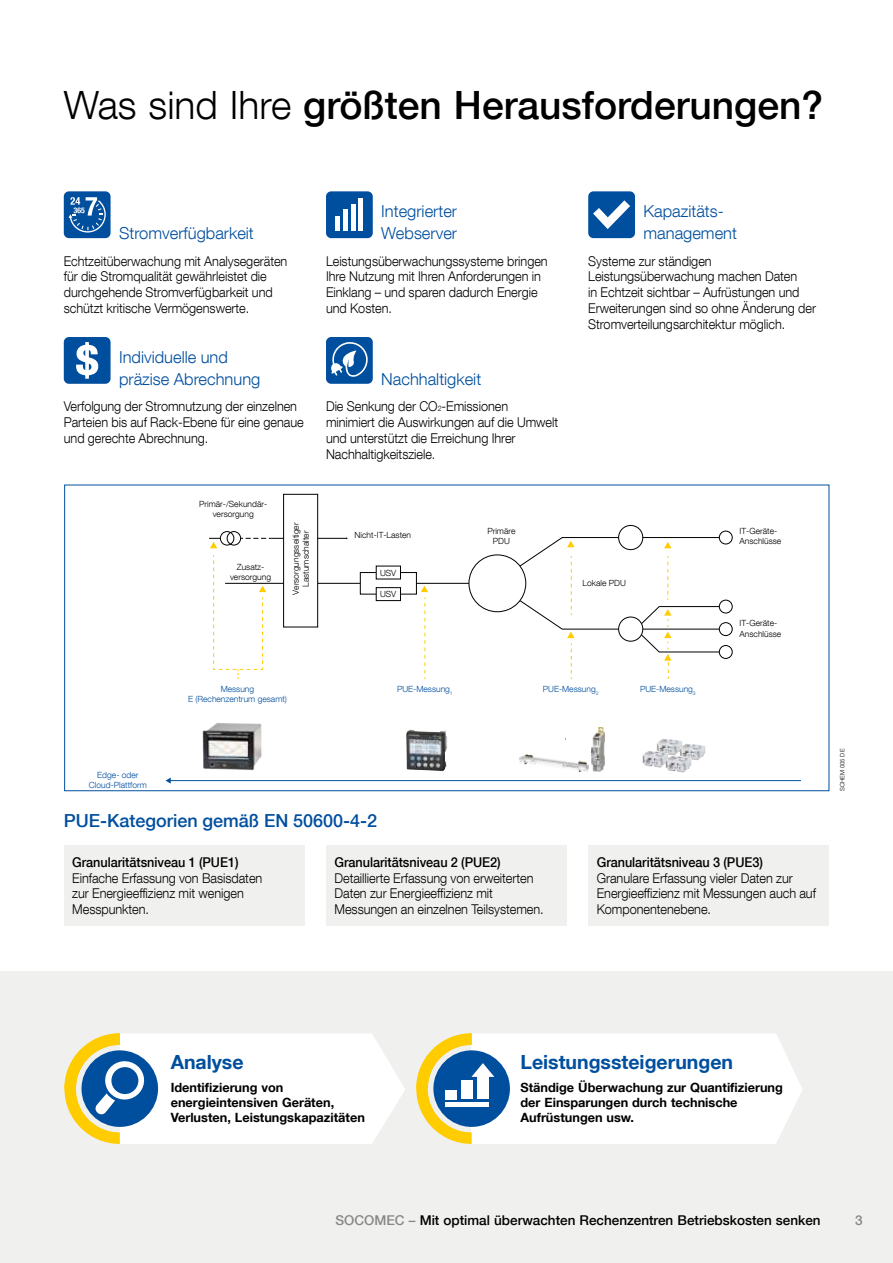
<style>
.page{position:relative;width:893px;height:1263px;background:#fff}
.page>*{position:absolute;margin:0;border:0;box-sizing:border-box;transform-origin:0 0}
.t1{font:500 39px "Helvetica Neue LT Com";color:#000}
.t2{font:700 19.5px "Helvetica Neue LT Com";color:#004f9f}
.t3{font:500 18px "Helvetica Neue LT Com";color:#004f9f}
.t4{font:300 16.5px/21.8px "Helvetica Neue LT Com";color:#004f9f}
.t5{font:300 13.5px/15.8px "Helvetica Neue LT Com";letter-spacing:-.005em;color:#000;scale:.94 1}
.t6{font:500 13.5px "Helvetica Neue LT Com";letter-spacing:-.005em;color:#000;scale:.94 1}
.t7{font:500 13.5px "Helvetica Neue LT Com";letter-spacing:-.005em;color:#000}
.t8{font:500 13.5px "Helvetica Neue LT Com";color:#878787}
.t9{font:700 12.75px/15px "Helvetica Neue LT Com";color:#000}
.t10{font:300 8.55px/10.2px "Helvetica Neue LT Com";color:#000;text-align:center}
.t11{font:300 8.55px/10.2px "Helvetica Neue LT Com";color:#004f9f;text-align:center}
.t12{font:300 6px "Helvetica Neue LT Com";color:#000}
.s1{font-weight:300}
.s2{font-size:7.5px}
.s3{color:#878787}
</style>
<div class="page">
<div style="left:0;top:972px;width:893px;height:291px;background:#f0f0ef"></div>
<div style="left:588px;top:191px;width:47px;height:47px;background:#004f9f;border-radius:5px"></div>
<svg style="left:593px;top:200px;width:37px;height:29px"></svg>
<div style="left:326px;top:191px;width:47px;height:47px;background:#004f9f;border-radius:5px"></div>
<div style="left:335px;top:216px;width:5px;height:15px;background:#fff"></div>
<div style="left:343px;top:210px;width:5px;height:21px;background:#fff"></div>
<div style="left:351px;top:204px;width:5px;height:27px;background:#fff"></div>
<div style="left:358px;top:199px;width:5px;height:32px;background:#fff"></div>
<div style="left:326px;top:337px;width:47px;height:47px;background:#004f9f;border-radius:5px"></div>
<svg style="left:331px;top:342px;width:37px;height:35px"></svg>
<div style="left:64px;top:337px;width:47px;height:47px;background:#004f9f;border-radius:5px"></div>
<svg style="left:76px;top:342px;width:23px;height:37px"></svg>
<div style="left:64px;top:191px;width:47px;height:47px;background:#004f9f;border-radius:5px"></div>
<svg style="left:69px;top:197px;width:37px;height:36px"></svg>
<img style="left:656px;top:739px;width:26px;height:16px">
<img style="left:680px;top:743px;width:26px;height:17px">
<div style="left:283px;top:494px;width:35px;height:133px;border:1px solid #000"></div>
<div style="left:220px;top:531px;width:14px;height:14px;border:1px solid #000;border-radius:50%"></div>
<div style="left:227px;top:531px;width:14px;height:14px;border:1px solid #000;border-radius:50%"></div>
<svg style="left:318px;top:537px;width:30px;height:2px"></svg>
<svg style="left:209px;top:538px;width:11px;height:10px"></svg>
<svg style="left:241px;top:538px;width:43px;height:1px"></svg>
<hr style="left:318px;top:583px;width:42px;height:1px;background:#000">
<hr style="left:416px;top:583px;width:53px;height:1px;background:#000">
<hr style="left:225px;top:583px;width:59px;height:1px;background:#000">
<div style="left:360px;top:572px;width:57px;height:22px;border:1px solid #000"></div>
<div style="left:376px;top:588px;width:24px;height:13px;background:#fff"></div>
<div style="left:376px;top:587px;width:25px;height:14px;border:1px solid #000"></div>
<div style="left:376px;top:566px;width:24px;height:13px;background:#fff"></div>
<div style="left:469px;top:555px;width:57px;height:57px;border:1px solid #000;border-radius:50%"></div>
<div style="left:719px;top:531px;width:13px;height:13px;border:1px solid #000;border-radius:50%"></div>
<div style="left:719px;top:600px;width:13px;height:13px;border:1px solid #000;border-radius:50%"></div>
<div style="left:719px;top:645px;width:13px;height:14px;border:1px solid #000;border-radius:50%"></div>
<div style="left:719px;top:622px;width:13px;height:14px;border:1px solid #000;border-radius:50%"></div>
<svg style="left:421px;top:586px;width:7px;height:93px"></svg>
<svg style="left:519px;top:537px;width:201px;height:142px"></svg>
<div style="left:619px;top:525px;width:24px;height:25px;background:#fff;border-radius:50%"></div>
<div style="left:618px;top:525px;width:25px;height:25px;border:1px solid #000;border-radius:50%"></div>
<div style="left:619px;top:617px;width:24px;height:24px;background:#fff;border-radius:50%"></div>
<div style="left:618px;top:617px;width:25px;height:24px;border:1px solid #000;border-radius:50%"></div>
<img style="left:202px;top:722px;width:60px;height:49px">
<img style="left:406px;top:729px;width:41px;height:42px">
<img style="left:642px;top:750px;width:26px;height:18px">
<img style="left:665px;top:755px;width:26px;height:17px">
<svg style="left:213px;top:555px;width:53px;height:124px"></svg>
<hr style="left:170px;top:780px;width:631px;height:1px;background:#004f9f">
<svg style="left:166px;top:777px;width:5px;height:7px"></svg>
<img style="left:519px;top:754px;width:69px;height:18px">
<img style="left:592px;top:727px;width:12px;height:45px">
<div style="left:64px;top:845px;width:241px;height:81px;background:#f0f0ef"></div>
<div style="left:326px;top:845px;width:241px;height:81px;background:#f0f0ef"></div>
<div style="left:588px;top:845px;width:241px;height:81px;background:#f0f0ef"></div>
<svg style="left:64px;top:1033px;width:341px;height:111px"></svg>
<div style="left:111px;top:1067px;width:27px;height:27px;background:#004f9f;border-radius:50%"></div>
<svg style="left:416px;top:1033px;width:386px;height:111px"></svg>
<div style="left:477px;top:1075px;width:12px;height:24px;background:#fff"></div>
<div style="left:461px;top:1081px;width:12px;height:18px;background:#fff"></div>
<div style="left:445px;top:1090px;width:12px;height:9px;background:#fff"></div>
<hr style="left:445px;top:1102px;width:44px;height:4px;background:#fff">
<h1 class="t1" style="left:64px;top:82px;width:761px"><span class="s1">Was sind Ihre</span> größten Herausforderungen?</h1>
<p class="t4" style="left:119px;top:222px;width:136px">Stromverfügbarkeit</p>
<p class="t5" style="left:64px;top:253px;width:239px">Echtzeitüberwachung mit Analysegeräten für die Stromqualität gewährleistet die durchgehende Stromverfügbarkeit und schützt kritische Vermögenswerte.</p>
<p class="t4" style="left:119px;top:346px;width:143px">Individuelle und präzise Abrechnung</p>
<p class="t5" style="left:64px;top:398px;width:257px">Verfolgung der Stromnutzung der einzelnen<br>Parteien bis auf Rack-Ebene für eine genaue und gerechte Abrechnung.</p>
<p class="t10" style="left:199px;top:499px;width:70px">Primär-/Sekundär&shy;versorgung</p>
<p class="t4" style="left:381px;top:200px;width:77px">Integrierter<br>Webserver</p>
<p class="t5" style="left:326px;top:253px;width:237px">Leistungsüberwachungssysteme bringen<br>Ihre Nutzung mit Ihren Anforderungen in<br>Einklang – und sparen dadurch Energie und Kosten.</p>
<p class="t4" style="left:381px;top:367px;width:101px">Nachhaltigkeit</p>
<p class="t5" style="left:326px;top:398px;width:248px">Die Senkung der CO<span class="s2">2</span>-Emissionen minimiert die Auswirkungen auf die Umwelt und unterstützt die Erreichung Ihrer Nachhaltigkeitsziele.</p>
<p class="t10" style="left:230px;top:561px;width:43px">Zusatz&shy;versorgung</p>
<p class="t10" style="left:290px;top:595px;width:74px;rotate:-90deg">Versorgungsseitiger<br>Lastumschalter</p>
<p class="t10" style="left:487px;top:526px;width:30px">Primäre<br>PDU</p>
<p class="t10" style="left:355px;top:530px;width:58px">Nicht-IT-Lasten</p>
<p class="t10" style="left:380px;top:567px;width:18px">USV</p>
<p class="t10" style="left:380px;top:589px;width:18px">USV</p>
<p class="t4" style="left:643px;top:200px;width:95px">Kapazitäts&shy;management</p>
<p class="t5" style="left:588px;top:253px;width:244px">Systeme zur ständigen Leistungsüberwachung machen Daten<br>in Echtzeit sichtbar – Aufrüstungen und Erweiterungen sind so ohne Änderung der Stromverteilungsarchitektur möglich.</p>
<p class="t10" style="left:582px;top:577px;width:45px">Lokale PDU</p>
<p class="t10" style="left:740px;top:526px;width:43px;text-align:left">IT-Geräte-<br>Anschlüsse</p>
<p class="t10" style="left:740px;top:618px;width:43px;text-align:left">IT-Geräte-<br>Anschlüsse</p>
<p class="t11" style="left:89px;top:769px;width:59px">Edge- oder<br>Cloud-Plattform</p>
<p class="t11" style="left:188px;top:684px;width:100px">Messung<br>E (Rechenzentrum gesamt)</p>
<p class="t11" style="left:397px;top:684px;width:57px">PUE-Messung<sub>1</sub></p>
<p class="t11" style="left:543px;top:684px;width:57px">PUE-Messung<sub>2</sub></p>
<p class="t11" style="left:640px;top:684px;width:57px">PUE-Messung<sub>3</sub></p>
<h3 class="t3" style="left:64px;top:810px;width:315px">PUE-Kategorien gemäß EN 50600-4-2</h3>
<p class="t6" style="left:72px;top:854px;width:178px">Granularitätsniveau 1 (PUE1)</p>
<p class="t5" style="left:72px;top:869px;width:204px">Einfache Erfassung von Basisdaten zur Energieeffizienz mit wenigen<br>Messpunkten.</p>
<p class="t6" style="left:334px;top:854px;width:178px">Granularitätsniveau 2 (PUE2)</p>
<p class="t5" style="left:334px;top:869px;width:224px">Detaillierte Erfassung von erweiterten<br>Daten zur Energieeffizienz mit<br>Messungen an einzelnen Teilsystemen.</p>
<p class="t6" style="left:597px;top:854px;width:178px">Granularitätsniveau 3 (PUE3)</p>
<p class="t5" style="left:597px;top:869px;width:235px">Granulare Erfassung vieler Daten zur<br>Energieeffizienz mit Messungen auch auf<br>Komponentenebene.</p>
<p class="t12" style="left:839px;top:791px;width:44px;rotate:-90deg">SCHEM 005 DE</p>
<h2 class="t2" style="left:171px;top:1049px;width:74px">Analyse</h2>
<p class="t9" style="left:171px;top:1080px;width:196px">Identifizierung von energieintensiven Geräten,<br>Verlusten, Leistungskapazitäten</p>
<h2 class="t2" style="left:520px;top:1049px;width:214px">Leistungssteigerungen</h2>
<p class="t9" style="left:520px;top:1080px;width:264px">Ständige Überwachung zur Quantifizierung der Einsparungen durch technische<br>Aufrüstungen usw.</p>
<p class="t7" style="left:335px;top:1212px;width:487px"><span class="s3">SOCOMEC –</span> Mit optimal überwachten Rechenzentren Betriebskosten senken</p>
<p class="t8" style="left:855px;top:1212px;width:9px">3</p>
</div>
